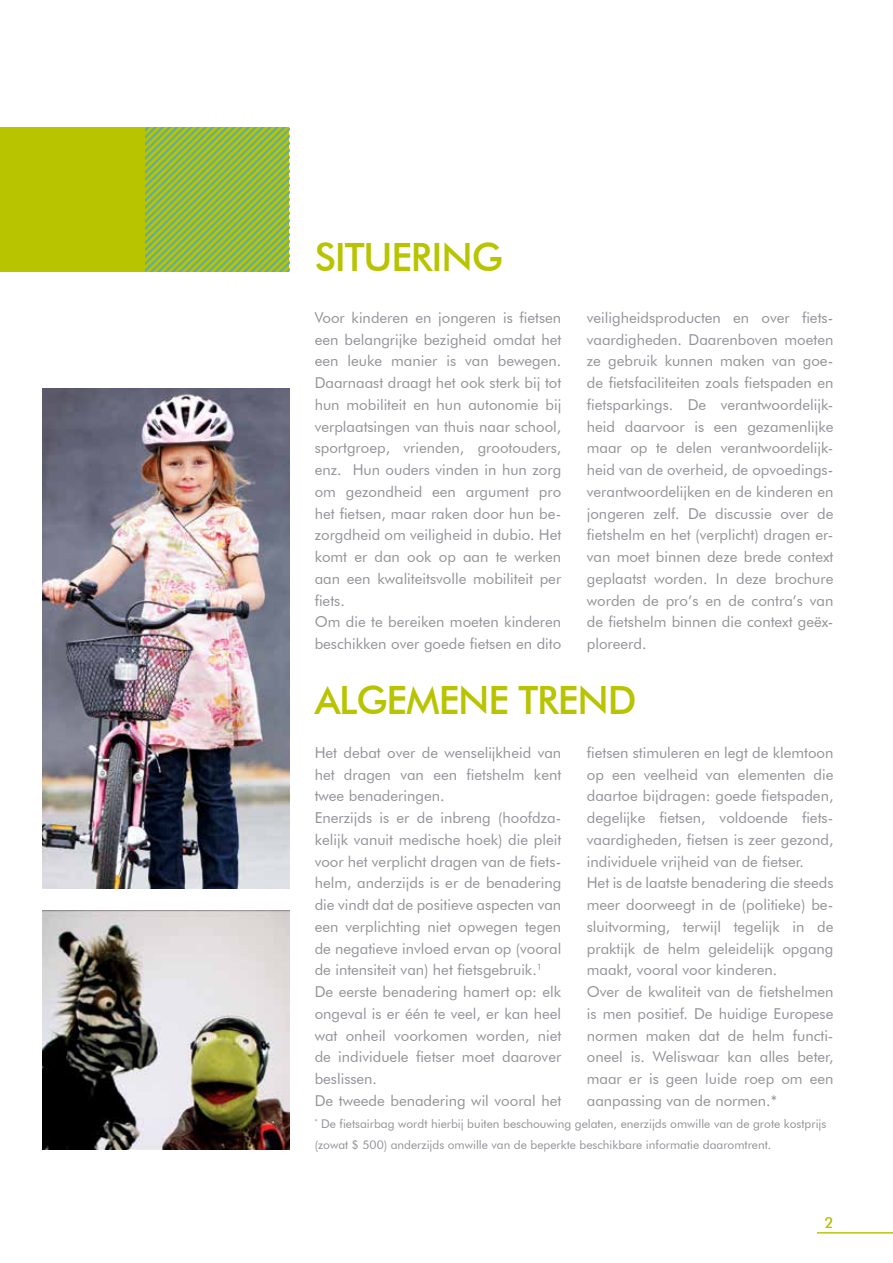
<style>
.page{position:relative;width:893px;height:1263px;background:#fff}
.page>*{position:absolute;margin:0;border:0;box-sizing:border-box;transform-origin:0 0}
.t1{font:500 39px "Futura BT";letter-spacing:-.03em;color:#b8c400}
.t2{font:15px/21.8px "Futura BT";color:#919197}
.t3{font:15px "Futura BT";color:#b8c400}
.t4{font:12px/21.8px "Futura BT";color:#919197}
</style>
<div class="page">
<div style="left:0;top:127px;width:289px;height:144px;background:#b8c400"></div>
<svg style="left:145px;top:127px;width:144px;height:144px"></svg>
<img style="left:43px;top:388px;width:246px;height:500px">
<img style="left:43px;top:910px;width:246px;height:239px">
<hr style="left:817px;top:1232px;width:76px;height:1px;background:#b8c400">
<h1 class="t1" style="left:315px;top:234px;width:190px">SITUERI NG</h1>
<p class="t2" style="left:315px;top:306px;width:248px">Voor kinderen en jongeren is fietsen een belangrijke bezigheid omdat het een leuke manier is van bewegen.<br>Daarnaast draagt het ook sterk bij tot hun mobiliteit en hun autonomie bij verplaatsingen van thuis naar school, sportgroep, vrienden, grootouders, enz. Hun ouders vinden in hun zorg om gezondheid een argument pro het fietsen, maar raken door hun be&shy;zorgdheid om veiligheid in dubio. Het komt er dan ook op aan te werken aan een kwaliteitsvolle mobiliteit per fiets.<br>Om die te bereiken moeten kinderen beschikken over goede fietsen en dito</p>
<p class="t2" style="left:587px;top:306px;width:248px;text-align:justify">veiligheidsproducten en over fiets&shy;vaardigheden. Daarenboven moeten ze gebruik kunnen maken van goe&shy;de fietsfaciliteiten zoals fietspaden en fietsparkings. De verantwoordelijk&shy;heid daarvoor is een gezamenlijke maar op te delen verantwoordelijk&shy;heid van de overheid, de opvoedings&shy;verantwoordelijken en de kinderen en jongeren zelf. De discussie over de fietshelm en het (verplicht) dragen er&shy;van moet binnen deze brede context geplaatst worden. In deze brochure worden de pro’s en de contra’s van de fietshelm binnen die context geëx&shy;ploreerd.</p>
<h1 class="t1" style="left:315px;top:677px;width:96px">ALGEME</h1>
<h1 class="t1" style="left:458px;top:677px;width:174px">NE TREND</h1>
<p class="t2" style="left:315px;top:741px;width:248px">Het debat over de wenselijkheid van het dragen van een fietshelm kent twee benaderingen.<br>Enerzijds is er de inbreng (hoofdza&shy;kelijk vanuit medische hoek) die pleit voor het verplicht dragen van de fiets&shy;helm, anderzijds is er de benadering die vindt dat de positieve aspecten van een verplichting niet opwegen tegen de negatieve invloed ervan op (vooral de intensiteit van) het fietsgebruik.<sup>1<br></sup>De eerste benadering hamert op: elk ongeval is er één te veel, er kan heel wat onheil voorkomen worden, niet de individuele fietser moet daarover beslissen.<br>De tweede benadering wil vooral het</p>
<p class="t2" style="left:587px;top:741px;width:248px">fietsen stimuleren en legt de klemtoon op een veelheid van elementen die daartoe bijdragen: goede fietspaden, degelijke fietsen, voldoende fiets&shy;vaardigheden, fietsen is zeer gezond, individuele vrijheid van de fietser.<br>Het is de laatste benadering die steeds meer doorweegt in de (politieke) be&shy;sluitvorming, terwijl tegelijk in de praktijk de helm geleidelijk opgang maakt, vooral voor kinderen.<br>Over de kwaliteit van de fietshelmen is men positief. De huidige Europese normen maken dat de helm functi&shy;oneel is. Weliswaar kan alles beter, maar er is geen luide roep om een aanpassing van de normen.*</p>
<p class="t4" style="left:315px;top:1112px;width:513px"><sup>*</sup> De fietsairbag wordt hierbij buiten beschouwing gelaten, enerzijds omwille van de grote kostprijs (zowat $ 500) anderzijds omwille van de beperkte beschikbare informatie daaromtrent.</p>
<p class="t3" style="left:825px;top:1214px;width:10px">2</p>
</div>
